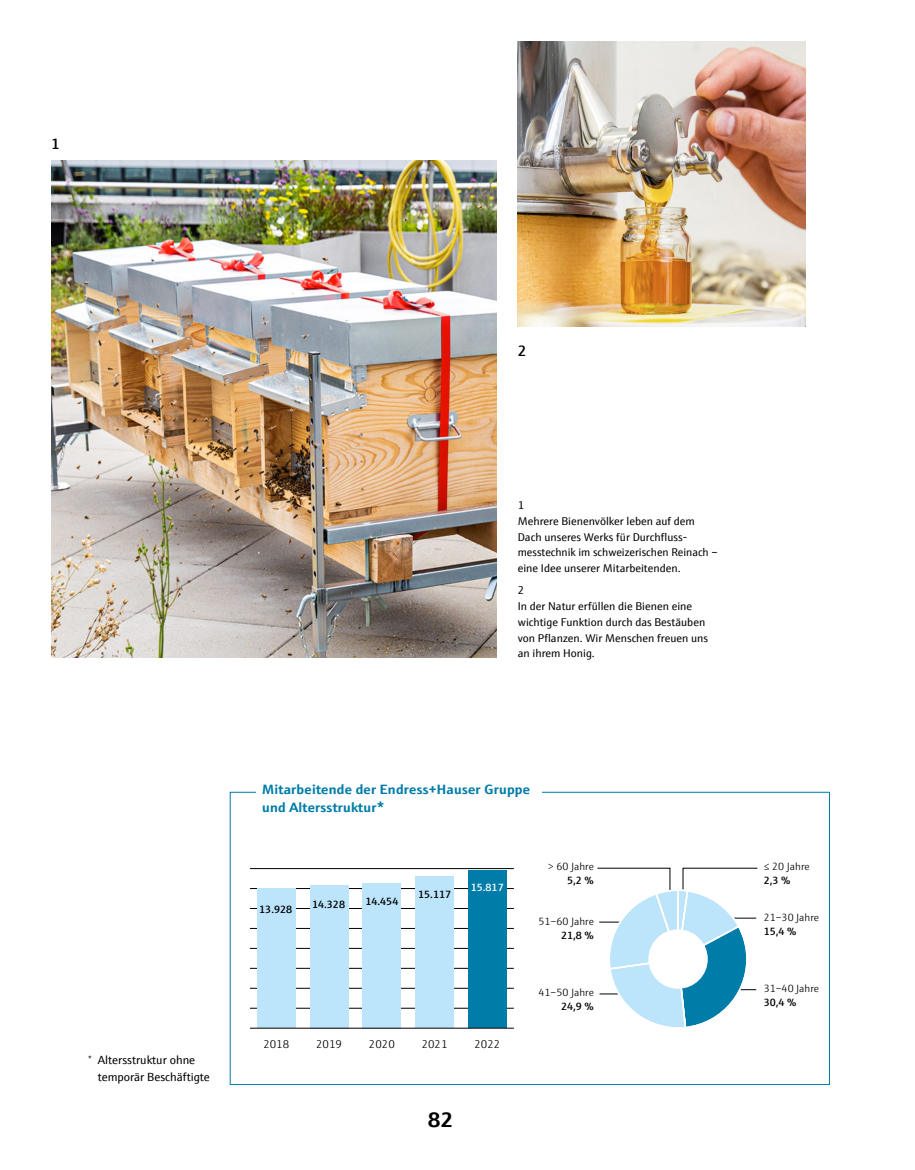
<style>
.page{position:relative;width:915px;height:1170px;background:#fff}
.page>*{position:absolute;margin:0;border:0;box-sizing:border-box;transform-origin:0 0}
.t1{font:700 21px "E+H Sans";color:#000}
.t2{font:600 15px "E+H Sans";color:#000}
.t3{font:700 13.5px/18.3px "E+H Sans";letter-spacing:.02em;color:#007ca9}
.t4{font:11.85px/16.5px "E+H Sans";color:#000}
.t5{font:11.25px/15.8px "E+H Sans";color:#000}
.t6{font:300 11.25px "E+H Sans";color:#000}
.t7{font:300 10.5px "E+H Sans";color:#000}
.t8{font:600 10.5px "E+H Sans";color:#000}
.t9{font:600 10.5px "E+H Sans";color:#fff}
</style>
<div class="page">
<img style="left:517px;top:42px;width:288px;height:285px">
<hr style="left:250px;top:1007px;width:263px;height:1px;background:#000">
<hr style="left:250px;top:987px;width:263px;height:1px;background:#000">
<hr style="left:250px;top:968px;width:263px;height:1px;background:#000">
<hr style="left:250px;top:948px;width:263px;height:1px;background:#000">
<hr style="left:250px;top:928px;width:263px;height:1px;background:#000">
<hr style="left:250px;top:908px;width:263px;height:1px;background:#000">
<hr style="left:250px;top:888px;width:263px;height:1px;background:#000">
<hr style="left:250px;top:868px;width:263px;height:1px;background:#000">
<div style="left:257px;top:888px;width:38px;height:140px;background:#bce4fa"></div>
<div style="left:310px;top:884px;width:38px;height:144px;background:#bce4fa"></div>
<div style="left:362px;top:883px;width:39px;height:145px;background:#bce4fa"></div>
<div style="left:415px;top:876px;width:38px;height:152px;background:#bce4fa"></div>
<div style="left:468px;top:870px;width:38px;height:158px;background:#007ca9"></div>
<hr style="left:250px;top:1027px;width:263px;height:1px;background:#000">
<svg style="left:597px;top:867px;width:160px;height:160px"></svg>
<div style="left:648px;top:929px;width:59px;height:59px;background:#fff;border-radius:50%"></div>
<img style="left:51px;top:160px;width:445px;height:497px">
<h2 class="t2" style="left:51px;top:132px;width:10px">1</h2>
<h2 class="t2" style="left:517px;top:339px;width:10px">2</h2>
<p class="t4" style="left:98px;top:1051px;width:114px;text-indent:-9px"><sup>*</sup> Altersstruktur ohne temporär Beschäftigte</p>
<p class="t5" style="left:517px;top:496px;width:201px">1<br>Mehrere Bienenvölker leben auf dem<br>Dach unseres Werks für Durchfluss&shy;messtechnik im schweizerischen Reinach – eine Idee unserer Mitarbeitenden.</p>
<p class="t5" style="left:517px;top:581px;width:192px">2<br>In der Natur erfüllen die Bienen eine wichtige Funktion durch das Bestäuben von Pflanzen. Wir Menschen freuen uns an ihrem Honig.</p>
<p class="t3" style="left:262px;top:778px;width:269px">Mitarbeitende der Endress+Hauser Gruppe und Altersstruktur*</p>
<p class="t8" style="left:259px;top:900px;width:35px">13.928</p>
<p class="t8" style="left:312px;top:895px;width:35px">14.328</p>
<p class="t8" style="left:365px;top:893px;width:35px">14.454</p>
<p class="t8" style="left:418px;top:886px;width:35px">15.117</p>
<p class="t9" style="left:470px;top:879px;width:35px">15.817</p>
<p class="t6" style="left:263px;top:1035px;width:27px">2018</p>
<p class="t6" style="left:316px;top:1035px;width:27px">2019</p>
<p class="t6" style="left:369px;top:1035px;width:27px">2020</p>
<p class="t6" style="left:421px;top:1035px;width:27px">2021</p>
<p class="t6" style="left:474px;top:1035px;width:27px">2022</p>
<p class="t7" style="left:547px;top:858px;width:47px">&gt; 60 Jahre</p>
<p class="t8" style="left:567px;top:872px;width:28px">5,2 %</p>
<p class="t7" style="left:538px;top:913px;width:57px">51–60 Jahre</p>
<p class="t8" style="left:561px;top:927px;width:34px">21,8 %</p>
<p class="t7" style="left:538px;top:984px;width:57px">41–50 Jahre</p>
<p class="t8" style="left:561px;top:998px;width:34px">24,9 %</p>
<h1 class="t1" style="left:428px;top:1103px;width:26px">82</h1>
<p class="t7" style="left:763px;top:858px;width:47px">≤ 20 Jahre</p>
<p class="t8" style="left:763px;top:872px;width:28px">2,3 %</p>
<p class="t7" style="left:763px;top:909px;width:57px">21–30 Jahre</p>
<p class="t8" style="left:763px;top:922px;width:34px">15,4 %</p>
<p class="t7" style="left:763px;top:980px;width:57px">31–40 Jahre</p>
<p class="t8" style="left:763px;top:994px;width:34px">30,4 %</p>
</div>
